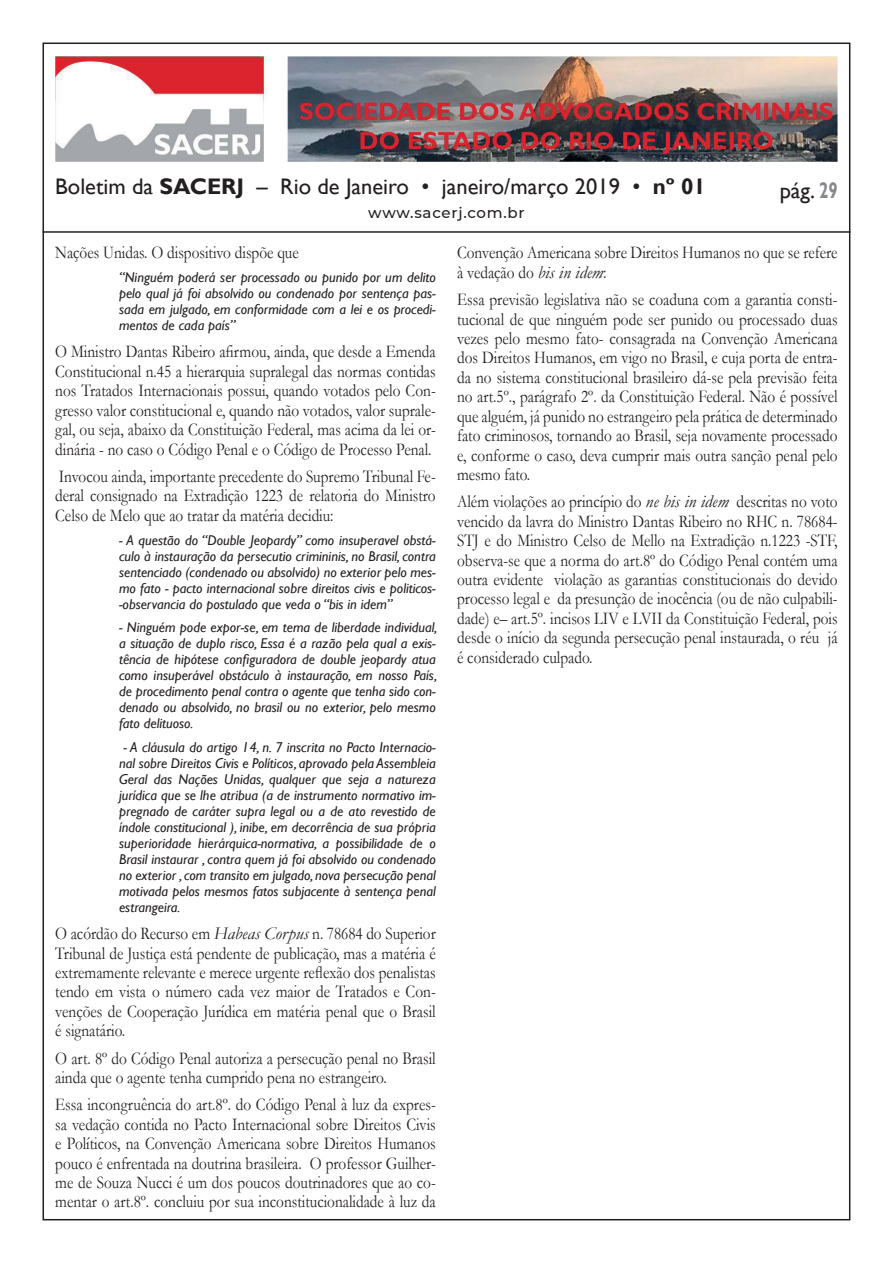
<style>
.page{position:relative;width:893px;height:1263px;background:#fff}
.page>*{position:absolute;margin:0;border:0;box-sizing:border-box;transform-origin:0 0}
.t1{font:22.5px "Gill Sans";color:#231f20}
.t2{font:18px/19.4px "Garamond";color:#231f20;text-align:justify;scale:.85 1}
.t3{font:500 15px "Montserrat";letter-spacing:.05em;color:#231f20}
.t4{font:italic 14.25px/15.9px "Gill Sans";color:#231f20;text-align:justify}
.s1{font-weight:700}
.s2{font-weight:700;color:#86888b}
.s3{font-style:italic}
</style>
<div class="page">
<img style="left:55px;top:56px;width:783px;height:106px">
<hr style="left:43px;top:231px;width:807px;height:2px;background:#231f20">
<p class="t1" style="left:55px;top:173px;width:652px">Boletim da <span class="s1">SACERJ</span> – Rio de Janeiro • janeiro/março 2019 • <span class="s1">nº 01</span></p>
<p class="t3" style="left:368px;top:203px;width:158px">www.sacerj.com.br</p>
<p class="t1" style="left:780px;top:178px;width:60px">pág. <span class="s2">29</span></p>
<p class="t2" style="left:55px;top:243px;width:288px">Nações Unidas. O dispositivo dispõe que</p>
<p class="t4" style="left:119px;top:270px;width:318px">“Ninguém poderá ser processado ou punido por um delito pelo qual já foi absolvido ou condenado por sentença pas&shy;sada em julgado, em conformidade com a lei e os procedi&shy;mentos de cada país”</p>
<p class="t2" style="left:55px;top:342px;width:449px">O Ministro Dantas Ribeiro afirmou, ainda, que desde a Emenda Constitucional n.45 a hierarquia supralegal das normas contidas nos Tratados Internacionais possui, quando votados pelo Con&shy;gresso valor constitucional e, quando não votados, valor suprale&shy;gal, ou seja, abaixo da Constituição Federal, mas acima da lei or&shy;dinária - no caso o Código Penal e o Código de Processo Penal.</p>
<p class="t2" style="left:55px;top:466px;width:449px">Invocou ainda, importante precedente do Supremo Tribunal Fe&shy;deral consignado na Extradição 1223 de relatoria do Ministro Celso de Melo que ao tratar da matéria decidiu:</p>
<p class="t4" style="left:119px;top:532px;width:318px">- A questão do “Double Jeopardy” como insuperavel obstá&shy;culo à instauração da persecutio crimininis, no Brasil, contra sentenciado (condenado ou absolvido) no exterior pelo mes&shy;mo fato - pacto internacional sobre direitos civis e politicos--observancia do postulado que veda o “bis in idem”</p>
<p class="t4" style="left:119px;top:620px;width:320px">- Ninguém pode expor-se, em tema de liberdade individual, a situação de duplo risco, Essa é a razão pela qual a exis&shy;tência de hipótese configuradora de double jeopardy atua como insuperável obstáculo à instauração, em nosso País, de procedimento penal contra o agente que tenha sido con&shy;denado ou absolvido, no brasil ou no exterior, pelo mesmo fato delituoso.</p>
<p class="t4" style="left:119px;top:739px;width:318px;text-indent:4px">- A cláusula do artigo 14, n. 7 inscrita no Pacto Internacio&shy;nal sobre Direitos Civis e Políticos, aprovado pela Assembleia Geral das Nações Unidas, qualquer que seja a natureza jurídica que se lhe atribua (a de instrumento normativo im&shy;pregnado de caráter supra legal ou a de ato revestido de índole constitucional ), inibe, em decorrência de sua própria superioridade hierárquica-normativa, a possibilidade de o Brasil instaurar , contra quem já foi absolvido ou condenado no exterior , com transito em julgado, nova persecução penal motivada pelos mesmos fatos subjacente à sentença penal estrangeira.</p>
<p class="t2" style="left:55px;top:923px;width:449px">O acórdão do Recurso em <span class="s3">Habeas Corpus</span> n. 78684 do Superior Tribunal de Justiça está pendente de publicação, mas a matéria é extremamente relevante e merece urgente reflexão dos penalistas tendo em vista o número cada vez maior de Tratados e Con&shy;venções de Cooperação Jurídica em matéria penal que o Brasil é signatário.</p>
<p class="t2" style="left:55px;top:1048px;width:449px">O art. 8º do Código Penal autoriza a persecução penal no Brasil ainda que o agente tenha cumprido pena no estrangeiro.</p>
<p class="t2" style="left:55px;top:1094px;width:449px">Essa incongruência do art.8º. do Código Penal à luz da expres&shy;sa vedação contida no Pacto Internacional sobre Direitos Civis e Políticos, na Convenção Americana sobre Direitos Humanos pouco é enfrentada na doutrina brasileira. O professor Guilher&shy;me de Souza Nucci é um dos poucos doutrinadores que ao co&shy;mentar o art.8º. concluiu por sua inconstitucionalidade à luz da</p>
<p class="t2" style="left:457px;top:243px;width:449px">Convenção Americana sobre Direitos Humanos no que se refere à vedação do <span class="s3">bis in idem</span>:</p>
<p class="t2" style="left:457px;top:289px;width:449px">Essa previsão legislativa não se coaduna com a garantia consti&shy;tucional de que ninguém pode ser punido ou processado duas vezes pelo mesmo fato- consagrada na Convenção Americana dos Direitos Humanos, em vigo no Brasil, e cuja porta de entra&shy;da no sistema constitucional brasileiro dá-se pela previsão feita no art.5º., parágrafo 2º. da Constituição Federal. Não é possível que alguém, já punido no estrangeiro pela prática de determinado fato criminosos, tornando ao Brasil, seja novamente processado e, conforme o caso, deva cumprir mais outra sanção penal pelo mesmo fato.</p>
<p class="t2" style="left:457px;top:491px;width:449px">Além violações ao princípio do <span class="s3">ne bis in idem</span> descritas no voto vencido da lavra do Ministro Dantas Ribeiro no RHC n. 78684- STJ e do Ministro Celso de Mello na Extradição n.1223 -STF, observa-se que a norma do art.8º do Código Penal contém uma outra evidente violação as garantias constitucionais do devido processo legal e da presunção de inocência (ou de não culpabili&shy;dade) e– art.5º. incisos LIV e LVII da Constituição Federal, pois desde o início da segunda persecução penal instaurada, o réu já é considerado culpado.</p>
</div>
